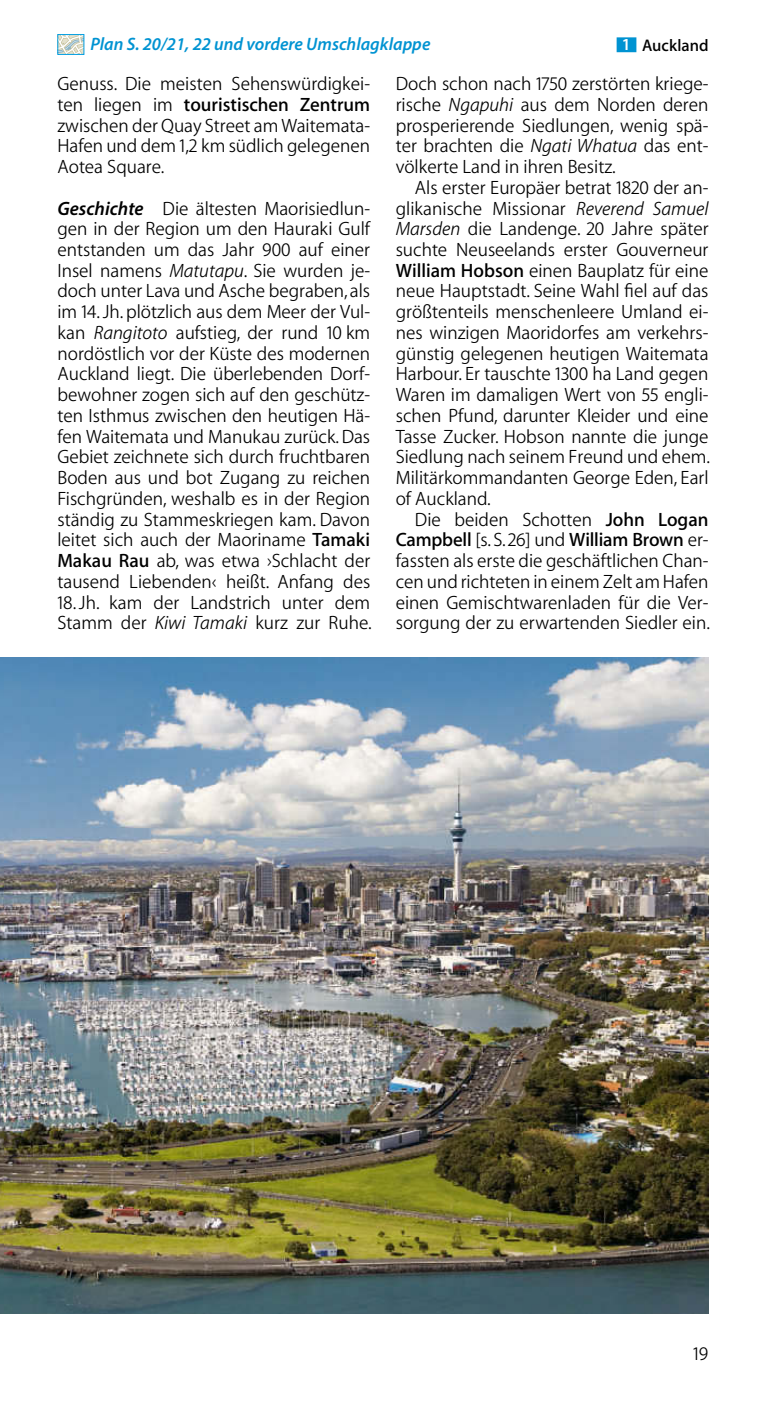
<style>
.page{position:relative;width:766px;height:1404px;background:#fff}
.page>*{position:absolute;margin:0;border:0;box-sizing:border-box;transform-origin:0 0}
.t1{font:300 19.35px/20.7px "ADAC Myriad OT";color:#000;text-align:justify}
.t2{font:700 19.35px "ADAC Myriad OT";letter-spacing:-.01em;color:#000}
.t3{font:italic 600 18px "Myriad Pro";color:#0093d2}
.t4{font:700 16.88px "ADAC Myriad OT";color:#000}
.s1{font-family:"Myriad Pro";font-weight:600;color:#fff}
.s2{font-style:italic}
.s3{font-weight:700}
.s4{font-weight:300}
.s5{font-family:"Myriad Pro";font-weight:600;font-style:italic}
</style>
<div class="page">
<div style="left:616px;top:37px;width:20px;height:15px;background:#0093d2"></div>
<img style="left:0;top:658px;width:708px;height:655px">
<svg style="left:59px;top:36px;width:23px;height:17px"></svg>
<div style="left:57px;top:34px;width:27px;height:21px;border:1px solid #009ee3"></div>
<p class="t3" style="left:90px;top:33px;width:341px">Plan S. 20/21, 22 und vordere Umschlagklappe</p>
<p class="t4" style="left:621px;top:36px;width:88px"><span class="s1">1</span> Auckland</p>
<p class="t1" style="left:395px;top:74px;width:314px">Doch schon nach 1750 zerstörten kriege-</p>
<p class="t1" style="left:395px;top:94px;width:314px">rische <span class="s2">Ngapuhi</span> aus dem Norden deren</p>
<p class="t1" style="left:395px;top:115px;width:314px">prosperierende Siedlungen, wenig spä-</p>
<p class="t1" style="left:395px;top:136px;width:314px">ter brachten die <span class="s2">Ngati Whatua</span> das ent-</p>
<p class="t1" style="left:395px;top:156px;width:221px">völkerte Land in ihren Besitz.</p>
<p class="t1" style="left:415px;top:177px;width:295px">Als erster Europäer betrat 1820 der an-</p>
<p class="t1" style="left:395px;top:198px;width:314px">glikanische Missionar <span class="s2">Reverend Samuel</span></p>
<p class="t1" style="left:395px;top:219px;width:314px"><span class="s2">Marsden</span> die Landenge. 20 Jahre später</p>
<p class="t1" style="left:395px;top:239px;width:314px">suchte Neuseelands erster Gouverneur</p>
<p class="t1" style="left:395px;top:260px;width:314px"><span class="s3">William Hobson</span> einen Bauplatz für eine</p>
<p class="t1" style="left:395px;top:281px;width:314px">neue Hauptstadt. Seine Wahl fiel auf das</p>
<p class="t1" style="left:395px;top:302px;width:314px">größtenteils menschenleere Umland ei-</p>
<p class="t1" style="left:395px;top:322px;width:314px">nes winzigen Maoridorfes am verkehrs-</p>
<p class="t1" style="left:395px;top:343px;width:314px">günstig gelegenen heutigen Waitemata</p>
<p class="t1" style="left:395px;top:364px;width:314px">Harbour. Er tauschte 1300 ha Land gegen</p>
<p class="t1" style="left:395px;top:384px;width:314px">Waren im damaligen Wert von 55 engli-</p>
<p class="t1" style="left:395px;top:405px;width:314px">schen Pfund, darunter Kleider und eine</p>
<p class="t1" style="left:395px;top:426px;width:314px">Tasse Zucker. Hobson nannte die junge</p>
<p class="t1" style="left:395px;top:447px;width:316px">Siedlung nach seinem Freund und ehem.</p>
<p class="t1" style="left:395px;top:467px;width:314px">Militärkommandanten George Eden, Earl</p>
<p class="t1" style="left:395px;top:488px;width:96px">of Auckland.</p>
<p class="t1" style="left:415px;top:509px;width:295px">Die beiden Schotten <span class="s3">John Logan</span></p>
<p class="t2" style="left:395px;top:529px;width:314px">Campbell <span class="s4">[s.S. 26] und</span> William Brown <span class="s4">er-</span></p>
<p class="t1" style="left:395px;top:550px;width:314px">fassten als erste die geschäftlichen Chan-</p>
<p class="t1" style="left:395px;top:571px;width:314px">cen und richteten in einem Zelt am Hafen</p>
<p class="t1" style="left:395px;top:592px;width:314px">einen Gemischtwarenladen für die Ver-</p>
<p class="t1" style="left:395px;top:612px;width:316px">sorgung der zu erwartenden Siedler ein.</p>
<p class="t1" style="left:57px;top:74px;width:314px">Genuss. Die meisten Sehenswürdigkei&shy;ten liegen im <span class="s3">touristischen Zentrum </span>zwischen der Quay Street am Waitemata-Hafen und dem 1,2 km südlich gelegenen Aotea Square.</p>
<p class="t1" style="left:57px;top:198px;width:316px"><span class="s5">Geschichte</span> Die ältesten Maorisiedlun&shy;gen in der Region um den Hauraki Gulf entstanden um das Jahr 900 auf einer Insel namens <span class="s2">Matutapu</span>. Sie wurden je&shy;doch unter Lava und Asche begraben, als im 14.Jh. plötzlich aus dem Meer der Vul&shy;kan <span class="s2">Rangitoto</span> aufstieg, der rund 10 km nordöstlich vor der Küste des modernen Auckland liegt. Die überlebenden Dorf&shy;bewohner zogen sich auf den geschütz&shy;ten Isthmus zwischen den heutigen Hä&shy;fen Waitemata und Manukau zurück. Das Gebiet zeichnete sich durch fruchtbaren Boden aus und bot Zugang zu reichen Fischgründen, weshalb es in der Region ständig zu Stammeskriegen kam. Davon leitet sich auch der Maoriname <span class="s3">Tamaki Makau Rau</span> ab, was etwa ›Schlacht der tausend Liebenden‹ heißt. Anfang des 18.Jh. kam der Landstrich unter dem Stamm der <span class="s2">Kiwi Tamaki</span> kurz zur Ruhe.</p>
<p class="t1" style="left:693px;top:1343px;width:17px">19</p>
</div>
